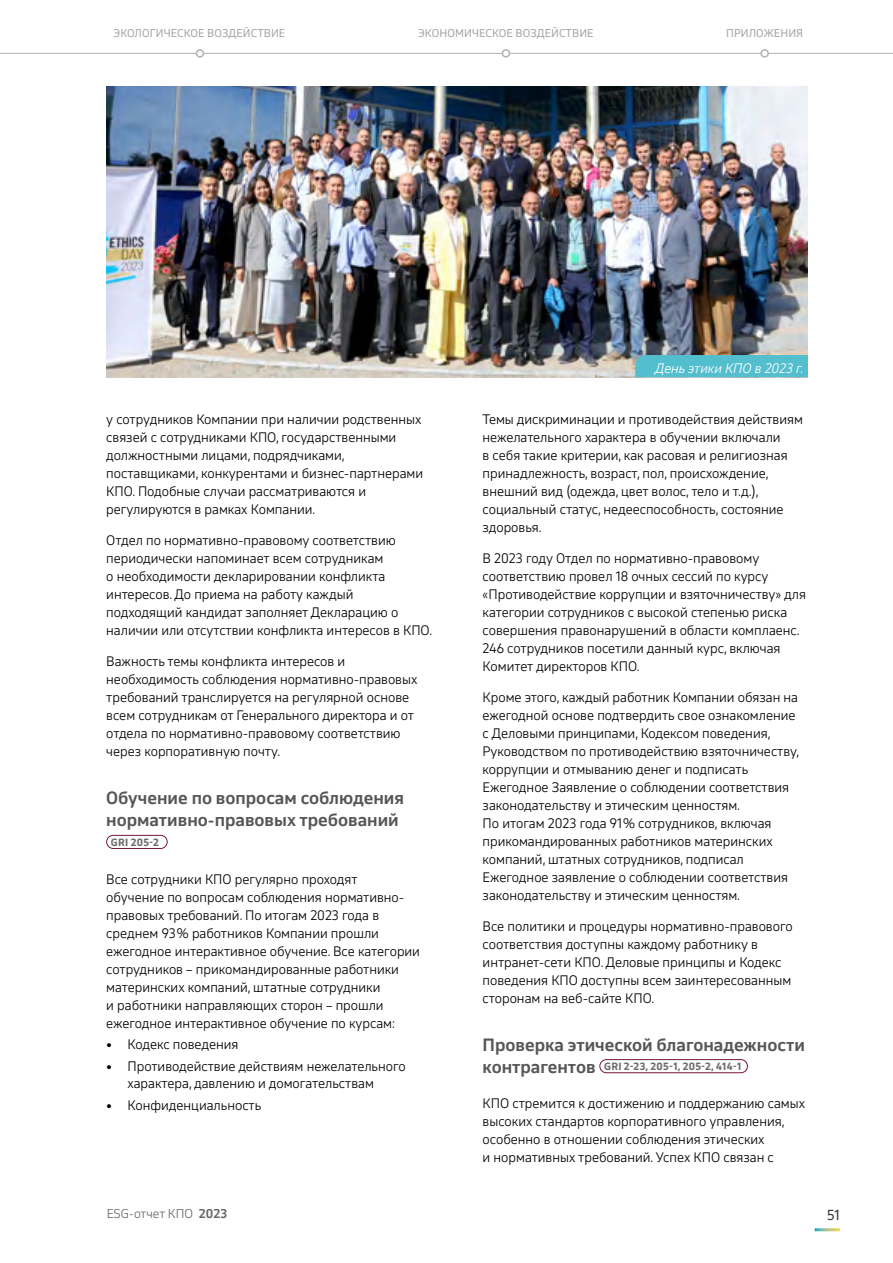
<style>
.page{position:relative;width:893px;height:1263px;background:#fff}
.page>*{position:absolute;margin:0;border:0;box-sizing:border-box;transform-origin:0 0}
.t1{font:700 16.5px/22.5px "November LCG";color:#565655}
.t2{font:13.5px "November LCG";color:#3a3a39}
.t3{font:300 12.75px/18px "November LCG";color:#000}
.t4{font:italic 300 12.75px "November LCG";color:#fff}
.t5{font:300 12px "November LCG";color:#000}
.t6{font:10.5px "November LCG";letter-spacing:.01em;color:#a7a7a8}
.t7{font:800 9.75px "November LCG";letter-spacing:.03em;color:#6e6e6e}
.s1{font-weight:700}
.s2{font-weight:700;font-size:16.5px;color:#565655}
</style>
<div class="page">
<div style="left:106px;top:835px;width:62px;height:14px;border:1px solid #751835;border-radius:7px"></div>
<div style="left:599px;top:1059px;width:149px;height:14px;border:1px solid #751835;border-radius:7px"></div>
<img style="left:106px;top:86px;width:702px;height:291px">
<div style="left:635px;top:355px;width:173px;height:22px;background:#53bfce"></div>
<hr style="left:0;top:53px;width:893px;height:1px;background:#b1b2b3">
<div style="left:196px;top:50px;width:7px;height:7px;background:#fff;border-radius:50%"></div>
<div style="left:196px;top:49px;width:8px;height:9px;border:2px solid #b1b2b3;border-radius:50%"></div>
<div style="left:502px;top:50px;width:7px;height:7px;background:#fff;border-radius:50%"></div>
<div style="left:502px;top:49px;width:8px;height:9px;border:2px solid #b1b2b3;border-radius:50%"></div>
<div style="left:761px;top:50px;width:7px;height:7px;background:#fff;border-radius:50%"></div>
<div style="left:760px;top:49px;width:9px;height:9px;border:2px solid #b1b2b3;border-radius:50%"></div>
<p class="t6" style="left:114px;top:25px;width:173px">ЭКОЛОГИЧЕСКОЕ ВОЗДЕЙСТВИЕ</p>
<p class="t6" style="left:418px;top:25px;width:177px">ЭКОНОМИЧЕСКОЕ ВОЗДЕЙСТВИЕ</p>
<p class="t6" style="left:726px;top:25px;width:78px">ПРИЛОЖЕНИЯ</p>
<p class="t3" style="left:106px;top:410px;width:318px">у сотрудников Компании при наличии родственных связей с сотрудниками КПО, государственными должностными лицами, подрядчиками, поставщиками, конкурентами и бизнес-партнерами КПО. Подобные случаи рассматриваются и регулируются в рамках Компании.</p>
<p class="t3" style="left:106px;top:531px;width:327px">Отдел по нормативно-правовому соответствию периодически напоминает всем сотрудникам<br>о необходимости декларировании конфликта интересов. До приема на работу каждый подходящий кандидат заполняет Декларацию о наличии или отсутствии конфликта интересов в КПО.</p>
<p class="t3" style="left:106px;top:652px;width:313px">Важность темы конфликта интересов и необходимость соблюдения нормативно-правовых требований транслируется на регулярной основе всем сотрудникам от Генерального директора и от отдела по нормативно-правовому соответствию через корпоративную почту.</p>
<p class="t1" style="left:106px;top:786px;width:299px">Обучение по вопросам соблюдения нормативно-правовых требований</p>
<p class="t7" style="left:111px;top:834px;width:49px">GRI 205-2</p>
<p class="t3" style="left:106px;top:870px;width:315px">Все сотрудники КПО регулярно проходят<br>обучение по вопросам соблюдения нормативно&shy;правовых требований. По итогам 2023 года в среднем 93 % работников Компании прошли ежегодное интерактивное обучение. Все категории сотрудников – прикомандированные работники материнских компаний, штатные сотрудники<br>и работники направляющих сторон – прошли ежегодное интерактивное обучение по курсам:</p>
<p class="t3" style="left:106px;top:1035px;width:134px">• Кодекс поведения</p>
<p class="t3" style="left:128px;top:1057px;width:280px;line-height:17.2px;text-indent:-21px">• Противодействие действиям нежелательного характера, давлению и домогательствам</p>
<p class="t3" style="left:106px;top:1095px;width:156px">• Конфиденциальность</p>
<p class="t5" style="left:106px;top:1204px;width:122px">ESG-отчет КПО <span class="s1">2023</span></p>
<p class="t4" style="left:655px;top:358px;width:150px">День этики КПО в 2023 г.</p>
<p class="t3" style="left:483px;top:410px;width:322px">Темы дискриминации и противодействия действиям нежелательного характера в обучении включали<br>в себя такие критерии, как расовая и религиозная принадлежность, возраст, пол, происхождение, внешний вид (одежда, цвет волос, тело и т.д.), социальный статус, недееспособность, состояние здоровья.</p>
<p class="t3" style="left:483px;top:549px;width:325px">В 2023 году Отдел по нормативно-правовому соответствию провел 18 очных сессий по курсу «Противодействие коррупции и взяточничеству» для категории сотрудников с высокой степенью риска совершения правонарушений в области комплаенс.<br>246 cотрудников посетили данный курс, включая Комитет директоров КПО.</p>
<p class="t3" style="left:483px;top:688px;width:318px">Кроме этого, каждый работник Компании обязан на ежегодной основе подтвердить свое ознакомление с Деловыми принципами, Кодексом поведения, Руководством по противодействию взяточничеству, коррупции и отмыванию денег и подписать Ежегодное Заявление о соблюдении соответствия законодательству и этическим ценностям.<br>По итогам 2023 года 91 % сотрудников, включая прикомандированных работников материнских компаний, штатных сотрудников, подписал Ежегодное заявление о соблюдении соответствия законодательству и этическим ценностям.</p>
<p class="t3" style="left:483px;top:916px;width:312px">Все политики и процедуры нормативно-правового соответствия доступны каждому работнику в интранет-сети КПО. Деловые принципы и Кодекс поведения КПО доступны всем заинтересованным сторонам на веб-сайте КПО.</p>
<p class="t1" style="left:483px;top:1033px;width:324px">Проверка этической благонадежности</p>
<p class="t7" style="left:483px;top:1058px;width:260px"><span class="s2">контрагентов</span> GRI 2-23, 205-1, 205-2, 414-1</p>
<p class="t3" style="left:483px;top:1094px;width:324px">КПО стремится к достижению и поддержанию самых высоких стандартов корпоративного управления, особенно в отношении соблюдения этических<br>и нормативных требований. Успех КПО связан с</p>
<p class="t2" style="left:827px;top:1204px;width:14px">51</p>
</div>
